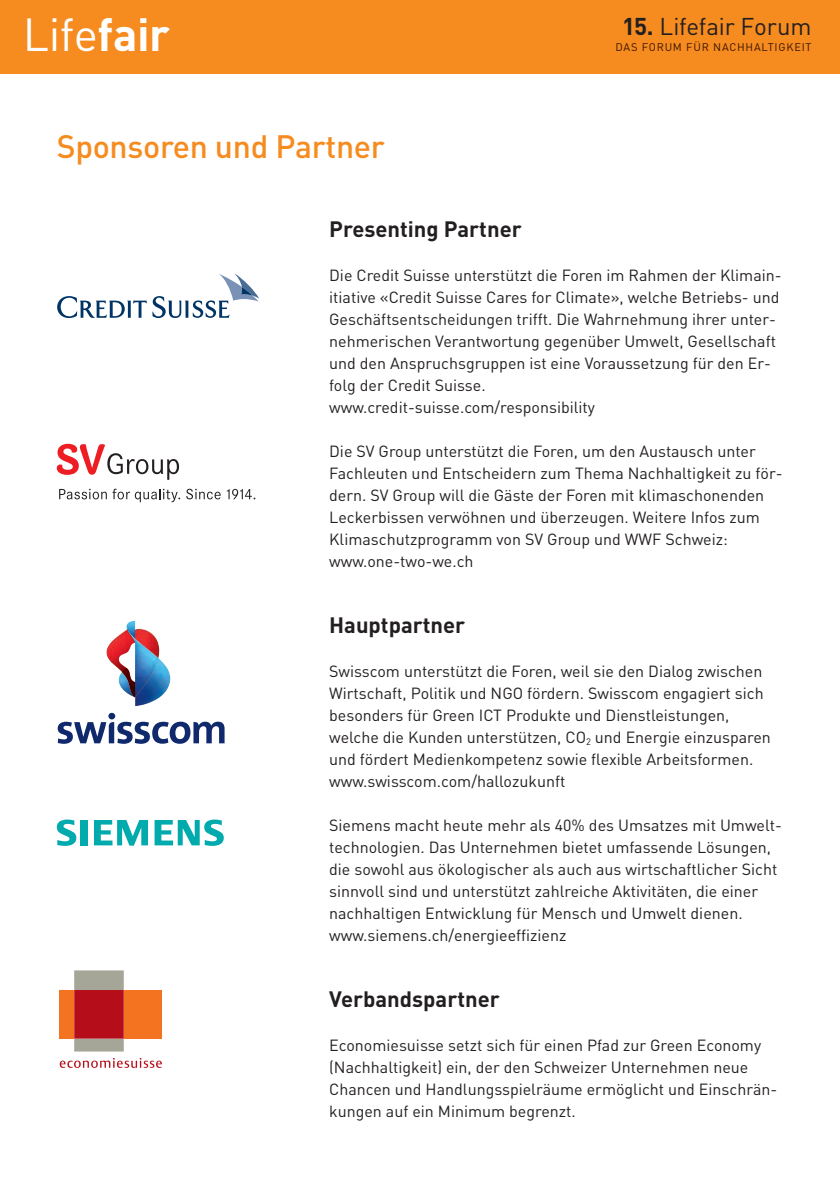
<style>
.page{position:relative;width:840px;height:1191px;background:#fff}
.page>*{position:absolute;margin:0;border:0;box-sizing:border-box;transform-origin:0 0}
.t1{font:45.8px "DIN";color:#fff}
.t2{font:500 32px "DIN";letter-spacing:-.01em;color:#f68b1f}
.t3{font:24px "DIN";letter-spacing:-.01em;color:#231f20}
.t4{font:700 22px "DIN";color:#231f20}
.t5{font:16px/22px "DIN";color:#231f20}
.t6{font:11px "DIN";letter-spacing:.07em;color:#3a1400}
.s1{font-weight:700}
</style>
<div class="page">
<div style="left:0;top:0;width:839px;height:74px;background:#f68b1f"></div>
<svg style="left:57px;top:273px;width:202px;height:45px"></svg>
<svg style="left:58px;top:713px;width:166px;height:31px"></svg>
<img style="left:134px;top:647px;width:36px;height:59px">
<img style="left:135px;top:658px;width:23px;height:39px">
<img style="left:135px;top:628px;width:24px;height:30px">
<img style="left:106px;top:630px;width:29px;height:58px">
<svg style="left:118px;top:642px;width:17px;height:40px"></svg>
<img style="left:122px;top:667px;width:13px;height:30px">
<img style="left:126px;top:621px;width:9px;height:17px">
<svg style="left:186px;top:489px;width:34px;height:10px"></svg>
<svg style="left:226px;top:489px;width:29px;height:10px"></svg>
<svg style="left:59px;top:489px;width:121px;height:13px"></svg>
<svg style="left:57px;top:444px;width:122px;height:36px"></svg>
<div style="left:124px;top:990px;width:37px;height:48px;background:#f47321"></div>
<div style="left:60px;top:990px;width:14px;height:48px;background:#f47321"></div>
<svg style="left:74px;top:970px;width:50px;height:81px;background:#b04c4e"></svg>
<svg style="left:60px;top:1058px;width:102px;height:10px"></svg>
<svg style="left:57px;top:819px;width:19px;height:27px"></svg>
<div style="left:80px;top:820px;width:7px;height:25px;background:#00aaad"></div>
<svg style="left:94px;top:820px;width:54px;height:25px"></svg>
<svg style="left:154px;top:819px;width:70px;height:27px"></svg>
<h1 class="t1" style="left:23px;top:5px;width:149px">Life<span class="s1">fair</span></h1>
<h2 class="t2" style="left:57px;top:126px;width:329px">Sponsoren und Partner</h2>
<h3 class="t4" style="left:329px;top:214px;width:194px">Presenting Partner</h3>
<h3 class="t3" style="left:621px;top:11px;width:191px"><span class="s1">15.</span> Lifefair Forum</h3>
<p class="t6" style="left:615px;top:40px;width:197px">DAS FORUM FÜR NACHHALTIGKEIT</p>
<p class="t5" style="left:329px;top:263px;width:454px">Die Credit Suisse unterstützt die Foren im Rahmen der Klimain&shy;itiative «Credit Suisse Cares for Climate», welche Betriebs- und Geschäftsentscheidungen trifft. Die Wahrnehmung ihrer unter&shy;nehmerischen Verantwortung gegenüber Umwelt, Gesellschaft und den Anspruchsgruppen ist eine Voraussetzung für den Er&shy;folg der Credit Suisse.<br>www.credit-suisse.com/responsibility</p>
<p class="t5" style="left:329px;top:439px;width:454px">Die SV Group unterstützt die Foren, um den Austausch unter Fachleuten und Entscheidern zum Thema Nachhaltigkeit zu för&shy;dern. SV Group will die Gäste der Foren mit klimaschonenden Leckerbissen verwöhnen und überzeugen. Weitere Infos zum Klimaschutzprogramm von SV Group und WWF Schweiz: www.one-two-we.ch</p>
<h3 class="t4" style="left:329px;top:610px;width:137px">Hauptpartner</h3>
<p class="t5" style="left:329px;top:659px;width:443px">Swisscom unterstützt die Foren, weil sie den Dialog zwischen Wirtschaft, Politik und NGO fördern. Swisscom engagiert sich besonders für Green ICT Produkte und Dienstleistungen, welche die Kunden unterstützen, CO<sub>2</sub> und Energie einzusparen und fördert Medienkompetenz sowie flexible Arbeitsformen. www.swisscom.com/hallozukunft</p>
<p class="t5" style="left:329px;top:813px;width:454px">Siemens macht heute mehr als 40% des Umsatzes mit Umwelt&shy;technologien. Das Unternehmen bietet umfassende Lösungen, die sowohl aus ökologischer als auch aus wirtschaftlicher Sicht sinnvoll sind und unterstützt zahlreiche Aktivitäten, die einer nachhaltigen Entwicklung für Mensch und Umwelt dienen. www.siemens.ch/energieeffizienz</p>
<h3 class="t4" style="left:329px;top:984px;width:172px">Verbandspartner</h3>
<p class="t5" style="left:329px;top:1033px;width:449px">Economiesuisse setzt sich für einen Pfad zur Green Economy (Nachhaltigkeit) ein, der den Schweizer Unternehmen neue Chancen und Handlungsspielräume ermöglicht und Einschrän&shy;kungen auf ein Minimum begrenzt.</p>
</div>
